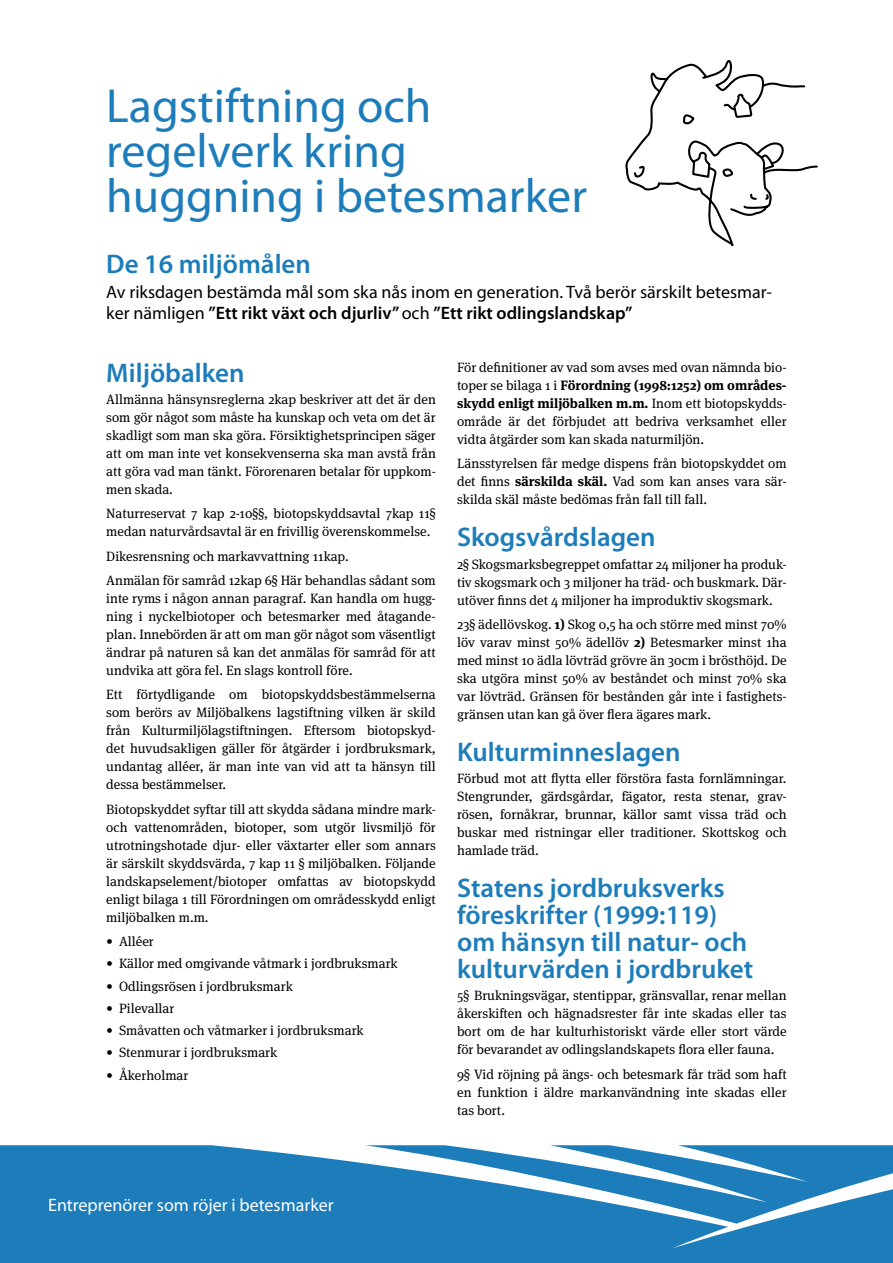
<style>
.page{position:relative;width:893px;height:1263px;background:#fff}
.page>*{position:absolute;margin:0;border:0;box-sizing:border-box;transform-origin:0 0}
.t1{font:48px/45px "Myriad Pro";color:#1d7dba}
.t2{font:600 27px/27px "Myriad Pro";color:#1d7dba}
.t3{font:18px/21px "Myriad Pro";color:#000}
.t4{font:18px "Myriad Pro";color:#fff}
.t5{font:13.5px/18px "Meta Serif OT";color:#000;text-align:justify}
.s1{font-weight:600}
.s2{font-weight:700}
</style>
<div class="page">
<svg style="left:625px;top:60px;width:193px;height:186px"></svg>
<svg style="left:0;top:1145px;width:893px;height:118px;background:#368bc1"></svg>
<h1 class="t1" style="left:106px;top:83px;width:482px">Lagstiftning och regelverk kring huggning i betesmarker</h1>
<h2 class="t2" style="left:106px;top:250px;width:206px">De 16 miljömålen</h2>
<h3 class="t3" style="left:106px;top:282px;width:667px">Av riksdagen bestämda mål som ska nås inom en generation. Två berör särskilt betesmar&shy;ker nämligen <span class="s1">”Ett rikt växt och djurliv”</span> och <span class="s1">”Ett rikt odlingslandskap”</span></h3>
<h2 class="t2" style="left:106px;top:358px;width:140px">Miljöbalken</h2>
<p class="t5" style="left:106px;top:391px;width:331px">Allmänna hänsynsreglerna 2kap beskriver att det är den som gör något som måste ha kunskap och veta om det är skadligt som man ska göra. Försiktighetsprincipen säger att om man inte vet konsekvenserna ska man avstå från att göra vad man tänkt. Förorenaren betalar för uppkom&shy;men skada.</p>
<p class="t5" style="left:106px;top:505px;width:331px">Naturreservat 7 kap 2-10§§, biotopskyddsavtal 7kap 11§ medan naturvårdsavtal är en frivillig överenskommelse.</p>
<p class="t5" style="left:106px;top:544px;width:331px;line-height:24.5px">Dikesrensning och markavvattning 11kap.<br>Anmälan för samråd 12kap 6§ Här behandlas sådant som</p>
<p class="t5" style="left:106px;top:590px;width:331px">inte ryms i någon annan paragraf. Kan handla om hugg&shy;ning i nyckelbiotoper och betesmarker med åtagande&shy;plan. Innebörden är att om man gör något som väsentligt ändrar på naturen så kan det anmälas för samråd för att undvika att göra fel. En slags kontroll före.</p>
<p class="t5" style="left:106px;top:686px;width:331px">Ett förtydligande om biotopskyddsbestämmelserna som berörs av Miljöbalkens lagstiftning vilken är skild från Kulturmiljölagstiftningen. Eftersom biotopskyd&shy;det huvudsakligen gäller för åtgärder i jordbruksmark, undantag alléer, är man inte van vid att ta hänsyn till dessa bestämmelser.</p>
<p class="t5" style="left:106px;top:800px;width:331px">Biotopskyddet syftar till att skydda sådana mindre mark&shy;och vattenområden, biotoper, som utgör livsmiljö för utrotningshotade djur- eller växtarter eller som annars är särskilt skyddsvärda, 7 kap 11 § miljöbalken. Följande landskapselement/biotoper omfattas av biotopskydd enligt bilaga 1 till Förordningen om områdesskydd enligt miljöbalken m.m.</p>
<p class="t5" style="left:106px;top:933px;width:49px">• Alléer</p>
<p class="t5" style="left:106px;top:955px;width:293px">• Källor med omgivande våtmark i jordbruksmark</p>
<p class="t5" style="left:106px;top:977px;width:188px">• Odlingsrösen i jordbruksmark</p>
<p class="t5" style="left:106px;top:999px;width:70px">• Pilevallar</p>
<p class="t5" style="left:106px;top:1022px;width:259px">• Småvatten och våtmarker i jordbruksmark</p>
<p class="t5" style="left:106px;top:1044px;width:173px">• Stenmurar i jordbruksmark</p>
<p class="t5" style="left:106px;top:1066px;width:84px">• Åkerholmar</p>
<p class="t5" style="left:457px;top:359px;width:331px">För definitioner av vad som avses med ovan nämnda bio&shy;toper se bilaga 1 i <span class="s2">Förordning (1998:1252) om områdes&shy;skydd enligt miljöbalken m.m.</span> Inom ett biotopskydds&shy;område är det förbjudet att bedriva verksamhet eller vidta åtgärder som kan skada naturmiljön.</p>
<p class="t5" style="left:457px;top:455px;width:331px">Länsstyrelsen får medge dispens från biotopskyddet om det finns <span class="s2">särskilda skäl.</span> Vad som kan anses vara sär&shy;skilda skäl måste bedömas från fall till fall.</p>
<h2 class="t2" style="left:457px;top:523px;width:200px">Skogsvårdslagen</h2>
<p class="t5" style="left:457px;top:555px;width:331px">2§ Skogsmarksbegreppet omfattar 24 miljoner ha produk&shy;tiv skogsmark och 3 miljoner ha träd- och buskmark. Där&shy;utöver finns det 4 miljoner ha improduktiv skogsmark.</p>
<p class="t5" style="left:457px;top:616px;width:331px">23§ ädellövskog. <span class="s2">1)</span> Skog 0,5 ha och större med minst 70% löv varav minst 50% ädellöv <span class="s2">2)</span> Betesmarker minst 1ha med minst 10 ädla lövträd grövre än 30cm i brösthöjd. De ska utgöra minst 50% av beståndet och minst 70% ska var lövträd. Gränsen för bestånden går inte i fastighets&shy;gränsen utan kan gå över flera ägares mark.</p>
<h2 class="t2" style="left:457px;top:738px;width:225px">Kulturminneslagen</h2>
<p class="t5" style="left:457px;top:770px;width:331px">Förbud mot att flytta eller förstöra fasta fornlämningar.<br>Stengrunder, gärdsgårdar, fägator, resta stenar, grav&shy;rösen, fornåkrar, brunnar, källor samt vissa träd och buskar med ristningar eller traditioner. Skottskog och hamlade träd.</p>
<h2 class="t2" style="left:457px;top:874px;width:298px">Statens jordbruksverks föreskrifter (1999:119) om hänsyn till natur- och kulturvärden i jordbruket</h2>
<p class="t5" style="left:457px;top:987px;width:331px">5§ Brukningsvägar, stentippar, gränsvallar, renar mellan åkerskiften och hägnadsrester får inte skadas eller tas bort om de har kulturhistoriskt värde eller stort värde för bevarandet av odlingslandskapets flora eller fauna.</p>
<p class="t5" style="left:457px;top:1065px;width:331px">9§ Vid röjning på ängs- och betesmark får träd som haft en funktion i äldre markanvändning inte skadas eller tas bort.</p>
<h3 class="t4" style="left:48px;top:1194px;width:287px">Entreprenörer som röjer i betesmarker</h3>
</div>
